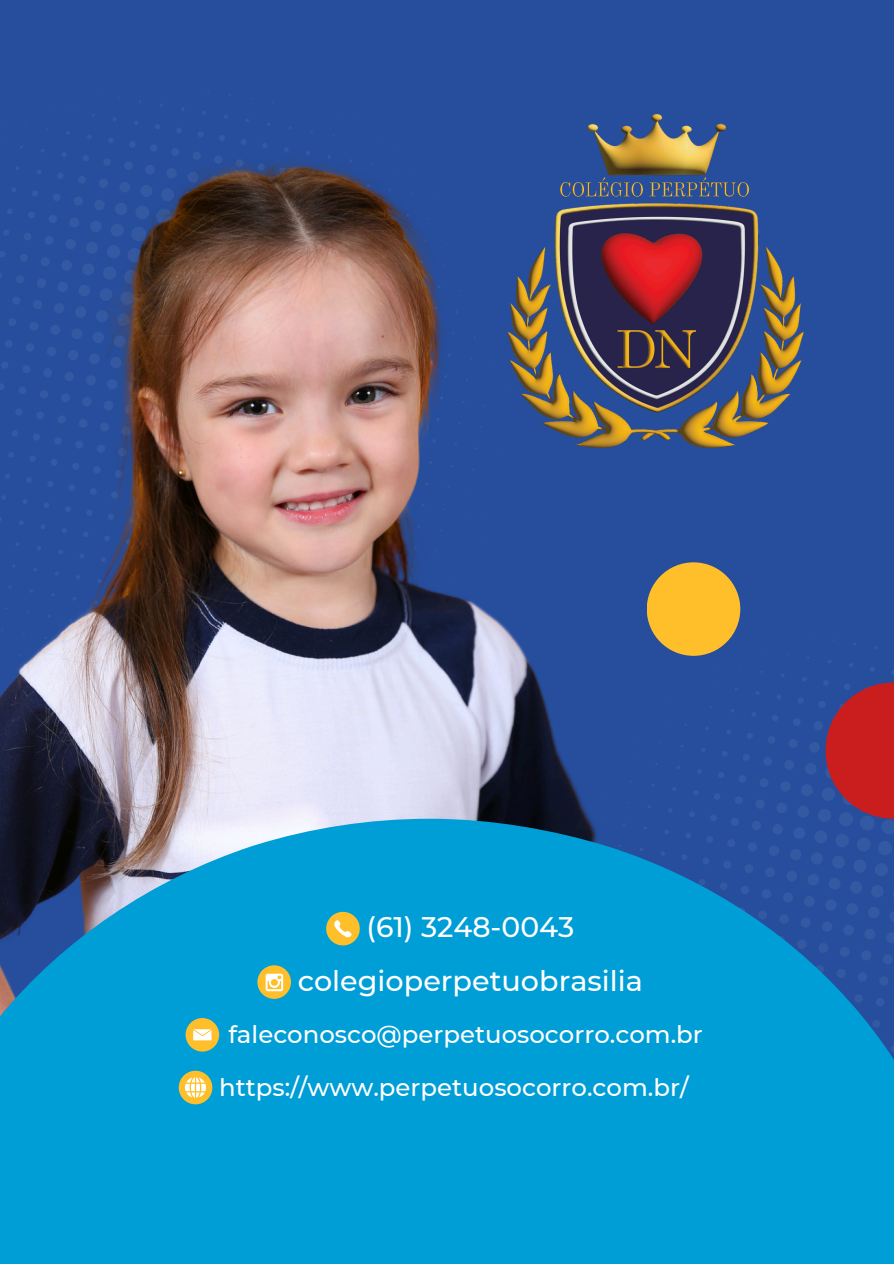
<style>
.page{position:relative;width:894px;height:1264px;background:#fff}
.page>*{position:absolute;margin:0;border:0;box-sizing:border-box;transform-origin:0 0}
.t1{font:500 28.65px "Montserrat";color:#fff}
.t2{font:500 28.2px "Montserrat";color:#fff}
.t3{font:500 24.45px "Montserrat";color:#fff}
</style>
<div class="page">
<div style="left:0;top:0;width:893px;height:1263px;background:#264e9d"></div>
<img style="left:0;top:105px;width:590px;height:713px">
<div style="left:821px;top:787px;width:14px;height:14px;background:#3459a3;border-radius:50%"></div>
<svg style="left:817px;top:808px;width:13px;height:14px"></svg>
<div style="left:796px;top:805px;width:13px;height:12px;background:#3459a3;border-radius:50%"></div>
<div style="left:800px;top:784px;width:12px;height:12px;background:#3459a3;border-radius:50%"></div>
<div style="left:804px;top:763px;width:12px;height:11px;background:#3459a3;border-radius:50%"></div>
<div style="left:776px;top:802px;width:10px;height:11px;background:#3459a3;border-radius:50%"></div>
<div style="left:808px;top:742px;width:11px;height:10px;background:#3459a3;border-radius:50%"></div>
<div style="left:780px;top:781px;width:10px;height:11px;background:#3459a3;border-radius:50%"></div>
<div style="left:784px;top:760px;width:10px;height:10px;background:#3459a3;border-radius:50%"></div>
<div style="left:755px;top:799px;width:9px;height:9px;background:#3459a3;border-radius:50%"></div>
<div style="left:813px;top:721px;width:9px;height:9px;background:#3459a3;border-radius:50%"></div>
<div style="left:759px;top:778px;width:9px;height:9px;background:#3459a3;border-radius:50%"></div>
<div style="left:788px;top:738px;width:9px;height:10px;background:#3459a3;border-radius:50%"></div>
<div style="left:763px;top:757px;width:8px;height:8px;background:#3459a3;border-radius:50%"></div>
<div style="left:734px;top:796px;width:8px;height:8px;background:#3459a3;border-radius:50%"></div>
<div style="left:792px;top:718px;width:8px;height:8px;background:#3459a3;border-radius:50%"></div>
<div style="left:738px;top:775px;width:8px;height:7px;background:#3459a3;border-radius:50%"></div>
<div style="left:767px;top:736px;width:8px;height:7px;background:#3459a3;border-radius:50%"></div>
<div style="left:818px;top:700px;width:7px;height:8px;background:#3459a3;border-radius:50%"></div>
<div style="left:742px;top:753px;width:7px;height:7px;background:#3459a3;border-radius:50%"></div>
<div style="left:710px;top:814px;width:6px;height:7px;background:#3459a3;border-radius:50%"></div>
<div style="left:713px;top:793px;width:7px;height:7px;background:#3459a3;border-radius:50%"></div>
<div style="left:771px;top:715px;width:7px;height:6px;background:#3459a3;border-radius:50%"></div>
<svg style="left:798px;top:698px;width:5px;height:5px"></svg>
<div style="left:717px;top:772px;width:7px;height:6px;background:#3459a3;border-radius:50%"></div>
<div style="left:746px;top:732px;width:6px;height:7px;background:#3459a3;border-radius:50%"></div>
<svg style="left:722px;top:751px;width:5px;height:5px"></svg>
<svg style="left:689px;top:812px;width:5px;height:5px"></svg>
<svg style="left:694px;top:790px;width:4px;height:5px"></svg>
<svg style="left:870px;top:667px;width:4px;height:4px"></svg>
<svg style="left:777px;top:695px;width:4px;height:4px"></svg>
<svg style="left:752px;top:712px;width:4px;height:5px"></svg>
<svg style="left:727px;top:730px;width:3px;height:4px"></svg>
<svg style="left:802px;top:677px;width:4px;height:4px"></svg>
<svg style="left:849px;top:663px;width:4px;height:4px"></svg>
<svg style="left:0;top:818px;width:893px;height:445px;fill:#009ed7"></svg>
<img style="left:507px;top:115px;width:296px;height:333px">
<svg style="left:326px;top:911px;width:33px;height:34px"></svg>
<div style="left:257px;top:965px;width:34px;height:33px;background:#ffbf2a;border-radius:50%"></div>
<svg style="left:265px;top:973px;width:18px;height:18px"></svg>
<div style="left:185px;top:1018px;width:34px;height:33px;background:#ffbf2a;border-radius:50%"></div>
<svg style="left:193px;top:1029px;width:18px;height:11px"></svg>
<svg style="left:179px;top:1070px;width:33px;height:34px"></svg>
<svg style="left:825px;top:682px;width:68px;height:136px;fill:#c91e1d"></svg>
<div style="left:646px;top:562px;width:94px;height:94px;background:#ffbf2a;border-radius:50%"></div>
<p class="t2" style="left:366px;top:909px;width:209px">(61) 3248-0043</p>
<p class="t1" style="left:298px;top:963px;width:347px">colegioperpetuobrasilia</p>
<p class="t3" style="left:228px;top:1019px;width:476px">faleconosco@perpetuosocorro.com.br</p>
<h1 class="t3" style="left:219px;top:1072px;width:471px">https://www.perpetuosocorro.com.br/</h1>
</div>
